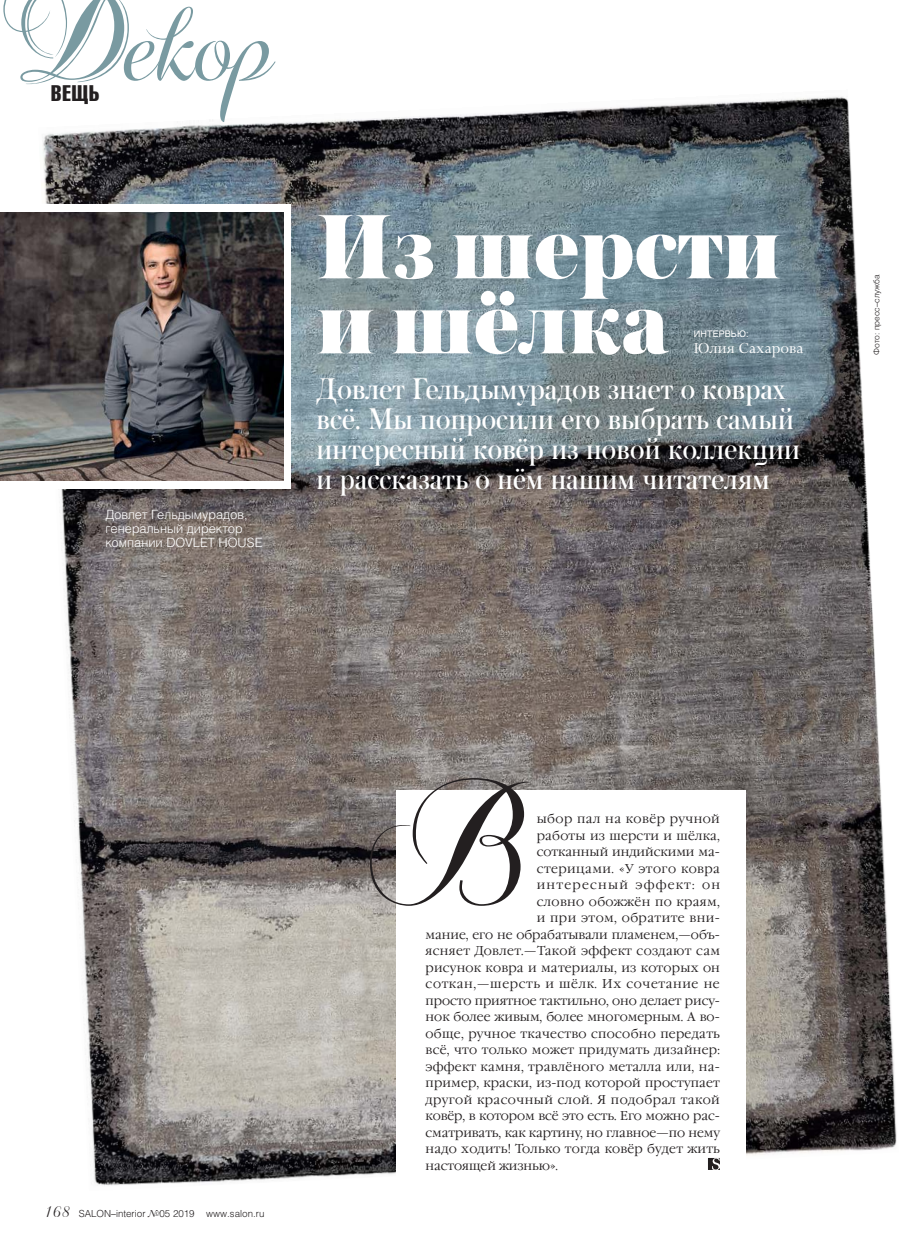
<style>
.page{position:relative;width:923px;height:1255px;background:#fff}
.page>*{position:absolute;margin:0;border:0;box-sizing:border-box;transform-origin:0 0}
.t1{font:135px "Salon Script";color:#231f20}
.t2{font:900 96px/75px "Austin Cyr";color:#fff}
.t3{font:31.5px/30px "Austin Cyr";letter-spacing:.01em;color:#fff}
.t4{font:22.2px "Helios Compressed";color:#231f20}
.t5{font:16.5px "Salon Antiqua";color:#fff}
.t6{font:12.75px "Garamond Light ITC";letter-spacing:.02em;color:#231f20}
.t7{font:12.75px "Garamond Light ITC";letter-spacing:-.005em;color:#231f20}
.t8{font:300 12.75px/14.2px "Helios";color:#fff}
.t9{font:12.75px "Garamond Light ITC";color:#231f20}
.t10{font:12.75px "Garamond Light ITC";letter-spacing:.05em;color:#231f20}
.t11{font:12.75px "Garamond Light ITC";letter-spacing:.1em;color:#231f20}
.t12{font:300 9.75px "Helios";color:#231f20}
.t13{font:9px "Helios";letter-spacing:.01em;color:#fff}
.t14{font:300 8.25px "Helios";color:#231f20}
.s1{font-family:"Salon Script";font-weight:400;font-size:12.75px}
.s2{font-family:"Garamond Light ITC";font-weight:400;font-style:italic}
</style>
<div class="page">
<img style="left:38px;top:96px;width:859px;height:1090px">
<div style="left:41px;top:204px;width:250px;height:284px;background:#fff"></div>
<img style="left:0;top:212px;width:283px;height:268px">
<div style="left:396px;top:790px;width:349px;height:464px;background:#fff"></div>
<svg style="left:708px;top:1158px;width:12px;height:12px"></svg>
<svg style="left:3px;top:0;width:273px;height:122px"></svg>
<h3 class="t4" style="left:51px;top:85px;width:50px">ВЕЩЬ</h3>
<p class="t8" style="left:105px;top:508px;width:159px">Довлет Гельдымурадов, генеральный директор компании DOVLET HOUSE</p>
<h2 class="t2" style="left:316px;top:226px;width:466px">Из шерсти и шёлка</h2>
<p class="t13" style="left:694px;top:330px;width:56px">ИНТЕРВЬЮ:</p>
<p class="t5" style="left:694px;top:338px;width:111px">Юлия Сахарова</p>
<h3 class="t3" style="left:316px;top:372px;width:485px">Довлет Гельдымурадов знает о коврах всё. Мы попросили его выбрать самый интересный ковёр из новой коллекции и рассказать о нём нашим читателям</h3>
<p class="t14" style="left:873px;top:355px;width:82px;rotate:-90deg">Фото: пресс–службa</p>
<p class="t12" style="left:44px;top:1209px;width:222px"><span class="s1">168</span> SALON–interior <span class="s2">№</span>05 2019 www.salon.ru</p>
<h1 class="t1" style="left:372px;top:780px;width:157px">В</h1>
<p class="t6" style="left:537px;top:813px;width:185px">ыбор пал на ковёр ручной</p>
<p class="t6" style="left:537px;top:830px;width:185px">работы из шерсти и шёлка,</p>
<p class="t9" style="left:537px;top:846px;width:185px">сотканный индийскими ма-</p>
<p class="t6" style="left:537px;top:863px;width:185px">стерицами. «У этого ковра</p>
<p class="t11" style="left:537px;top:879px;width:185px">интересный эффект: он</p>
<p class="t6" style="left:537px;top:896px;width:185px">словно обожжён по краям,</p>
<p class="t6" style="left:537px;top:912px;width:185px">и при этом, обратите вни-</p>
<p class="t7" style="left:425px;top:929px;width:296px">мание, его не обрабатывали пламенем,—объ-</p>
<p class="t6" style="left:425px;top:945px;width:296px">ясняет Довлет.—Такой эффект создают сам</p>
<p class="t6" style="left:425px;top:962px;width:296px">рисунок ковра и материалы, из которых он</p>
<p class="t10" style="left:425px;top:978px;width:296px">соткан,—шерсть и шёлк. Их сочетание не</p>
<p class="t7" style="left:425px;top:995px;width:296px">просто приятное тактильно, оно делает рису-</p>
<p class="t9" style="left:425px;top:1011px;width:296px">нок более живым, более многомерным. А во-</p>
<p class="t6" style="left:425px;top:1028px;width:296px">обще, ручное ткачество способно передать</p>
<p class="t6" style="left:425px;top:1044px;width:296px">всё, что только может придумать дизайнер:</p>
<p class="t6" style="left:425px;top:1061px;width:296px">эффект камня, травлёного металла или, на-</p>
<p class="t6" style="left:425px;top:1077px;width:296px">пример, краски, из-под которой проступает</p>
<p class="t6" style="left:425px;top:1094px;width:296px">другой красочный слой. Я подобрал такой</p>
<p class="t7" style="left:425px;top:1110px;width:296px">ковёр, в котором всё это есть. Его можно рас-</p>
<p class="t7" style="left:425px;top:1127px;width:296px">сматривать, как картину, но главное—по нему</p>
<p class="t6" style="left:425px;top:1143px;width:296px">надо ходить! Только тогда ковёр будет жить</p>
<p class="t7" style="left:425px;top:1160px;width:134px">настоящей жизнью».</p>
</div>
